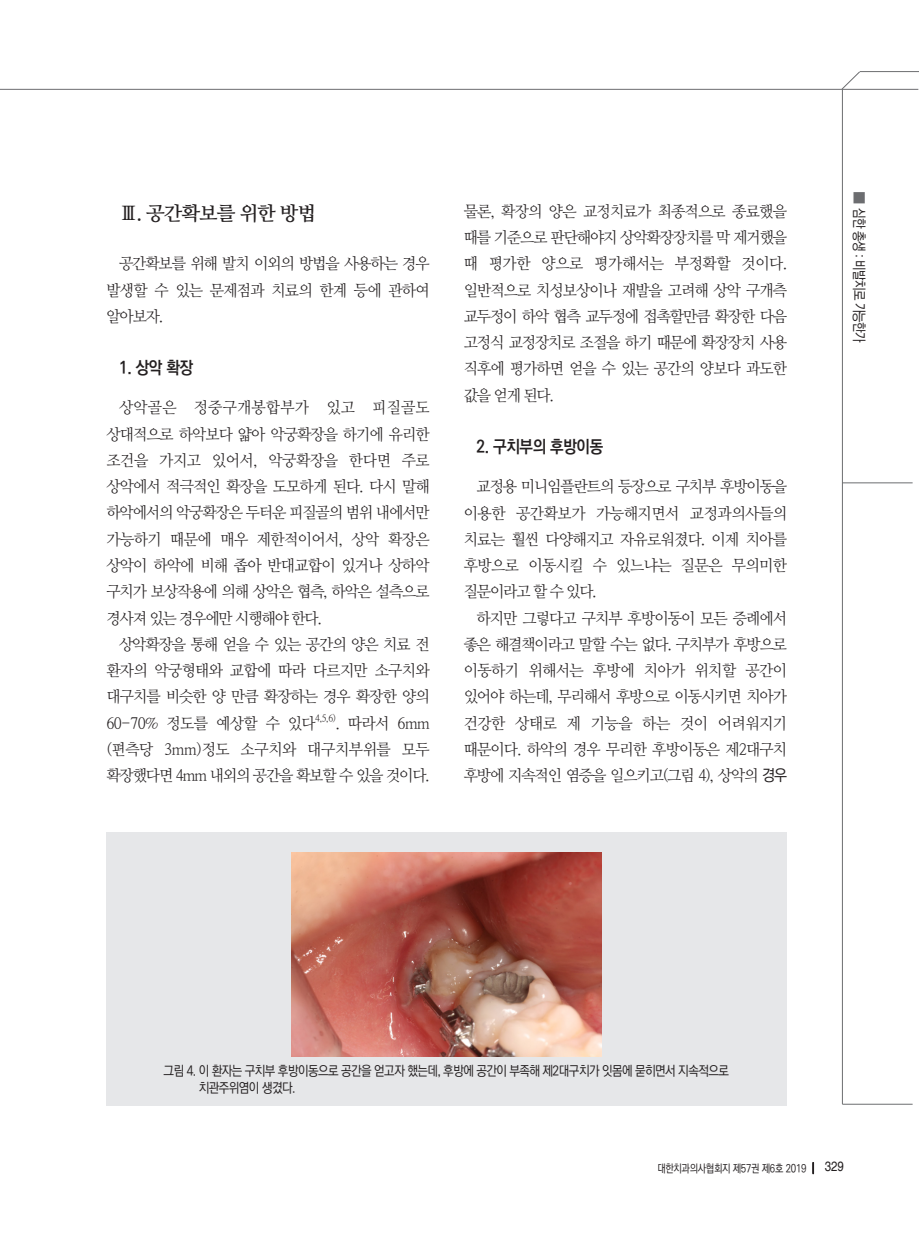
<style>
.page{position:relative;width:919px;height:1238px;background:#fff}
.page>*{position:absolute;margin:0;border:0;box-sizing:border-box;transform-origin:0 0}
.º{font:19.5px "Nanum Myeongjo OTF Bold";letter-spacing:-.045em;color:#231f20}
.ªπÆ-_ﬂ_____Ò{font:17.25px "Ko Pub World Dotum PB";letter-spacing:-.02em;color:#231f20;scale:.9 1}
.ªπÆ-_ﬂ_____Ò-2{font:15.75px/26.2px "Nanum Myeongjo OTF";letter-spacing:-.055em;color:#231f20;text-align:justify;scale:.95 1}
.t1{font:14.25px "Ko Pub World Dotum PM";letter-spacing:-.05em;color:#231f20;scale:.85 1}
.ªøÎ{font:13.5px/16.5px "Ko Pub World Dotum PM";letter-spacing:-.045em;color:#231f20;scale:.9 1}
.t2{font:13.5px "Helvetica";color:#231f20;scale:.85 1}
.t3{font:11.25px "Ko Pub World Dotum PM";letter-spacing:-.025em;color:#231f20;scale:.85 1}
.s1{font-family:"Ko Pub World Dotum PM"}
.s2{font-size:15px;color:#6c6d70}
</style>
<div class="page">
<hr style="left:0;top:89px;width:918px;height:1px;background:#6c6d70">
<svg style="left:812px;top:1162px;width:2px;height:12px"></svg>
<svg style="left:841px;top:72px;width:19px;height:18px"></svg>
<hr style="left:859px;top:71px;width:59px;height:1px;background:#6c6d70">
<hr style="left:842px;top:89px;width:1px;height:1014px;background:#6c6d70">
<hr style="left:842px;top:1103px;width:70px;height:1px;background:#6c6d70">
<hr style="left:842px;top:482px;width:70px;height:1px;background:#6c6d70">
<div style="left:106px;top:832px;width:681px;height:273px;background:#e6e7e9"></div>
<img style="left:292px;top:852px;width:309px;height:204px">
<p class="º" style="left:119px;top:201px;width:198px">Ⅲ. 공간확보를 위한 방법</p>
<p class="ªπÆ-_ﬂ_____Ò-2" style="left:106px;top:250px;width:342px;text-indent:13px">공간확보를 위해 발치 이외의 방법을 사용하는 경우 발생할 수 있는 문제점과 치료의 한계 등에 관하여 알아보자.</p>
<p class="ªπÆ-_ﬂ_____Ò" style="left:119px;top:355px;width:84px">1. 상악 확장</p>
<p class="ªπÆ-_ﬂ_____Ò-2" style="left:106px;top:394px;width:342px;text-indent:13px">상악골은 정중구개봉합부가 있고 피질골도 상대적으로 하악보다 얇아 악궁확장을 하기에 유리한 조건을 가지고 있어서, 악궁확장을 한다면 주로 상악에서 적극적인 확장을 도모하게 된다. 다시 말해 하악에서의 악궁확장은 두터운 피질골의 범위 내에서만 가능하기 때문에 매우 제한적이어서, 상악 확장은 상악이 하악에 비해 좁아 반대교합이 있거나 상하악 구치가 보상작용에 의해 상악은 협측, 하악은 설측으로 경사져 있는 경우에만 시행해야 한다.</p>
<p class="ªπÆ-_ﬂ_____Ò-2" style="left:106px;top:631px;width:342px;text-indent:13px">상악확장을 통해 얻을 수 있는 공간의 양은 치료 전 환자의 악궁형태와 교합에 따라 다르지만 소구치와 대구치를 비슷한 양 만큼 확장하는 경우 확장한 양의 60-70% 정도를 예상할 수 있다<sup>4,5,6)</sup>. 따라서 6mm (편측당 3mm)정도 소구치와 대구치부위를 모두 확장했다면 4mm 내외의 공간을 확보할 수 있을 것이다.</p>
<p class="ªπÆ-_ﬂ_____Ò-2" style="left:463px;top:198px;width:342px">물론, 확장의 양은 교정치료가 최종적으로 종료했을 때를 기준으로 판단해야지 상악확장장치를 막 제거했을 때 평가한 양으로 평가해서는 부정확할 것이다. 일반적으로 치성보상이나 재발을 고려해 상악 구개측 교두정이 하악 협측 교두정에 접촉할만큼 확장한 다음 고정식 교정장치로 조절을 하기 때문에 확장장치 사용 직후에 평가하면 얻을 수 있는 공간의 양보다 과도한 값을 얻게 된다.</p>
<p class="ªπÆ-_ﬂ_____Ò" style="left:476px;top:434px;width:142px">2. 구치부의 후방이동</p>
<p class="ªπÆ-_ﬂ_____Ò-2" style="left:463px;top:473px;width:342px;text-indent:13px">교정용 미니임플란트의 등장으로 구치부 후방이동을 이용한 공간확보가 가능해지면서 교정과의사들의 치료는 훨씬 다양해지고 자유로워졌다. 이제 치아를 후방으로 이동시킬 수 있느냐는 질문은 무의미한 질문이라고 할 수 있다.</p>
<p class="ªπÆ-_ﬂ_____Ò-2" style="left:463px;top:604px;width:342px;text-indent:13px">하지만 그렇다고 구치부 후방이동이 모든 증례에서 좋은 해결책이라고 말할 수는 없다. 구치부가 후방으로 이동하기 위해서는 후방에 치아가 위치할 공간이 있어야 하는데, 무리해서 후방으로 이동시키면 치아가 건강한 상태로 제 기능을 하는 것이 어려워지기 때문이다. 하악의 경우 무리한 후방이동은 제2대구치 후방에 지속적인 염증을 일으키고(그림 4), 상악의 <span class="s1">경우</span></p>
<p class="t1" style="left:869px;top:191px;width:180px;rotate:90deg"><span class="s2">■</span> 심한 총생 : 비발치로 가능한가</p>
<p class="ªøÎ" style="left:199px;top:1063px;width:590px;text-indent:-35px">그림 4. 이 환자는 구치부 후방이동으로 공간을 얻고자 했는데, 후방에 공간이 부족해 제2대구치가 잇몸에 묻히면서 지속적으로 치관주위염이 생겼다.</p>
<p class="t3" style="left:657px;top:1160px;width:177px">대한치과의사협회지 제57권 제6호 2019</p>
<p class="t2" style="left:824px;top:1158px;width:24px">329</p>
</div>
